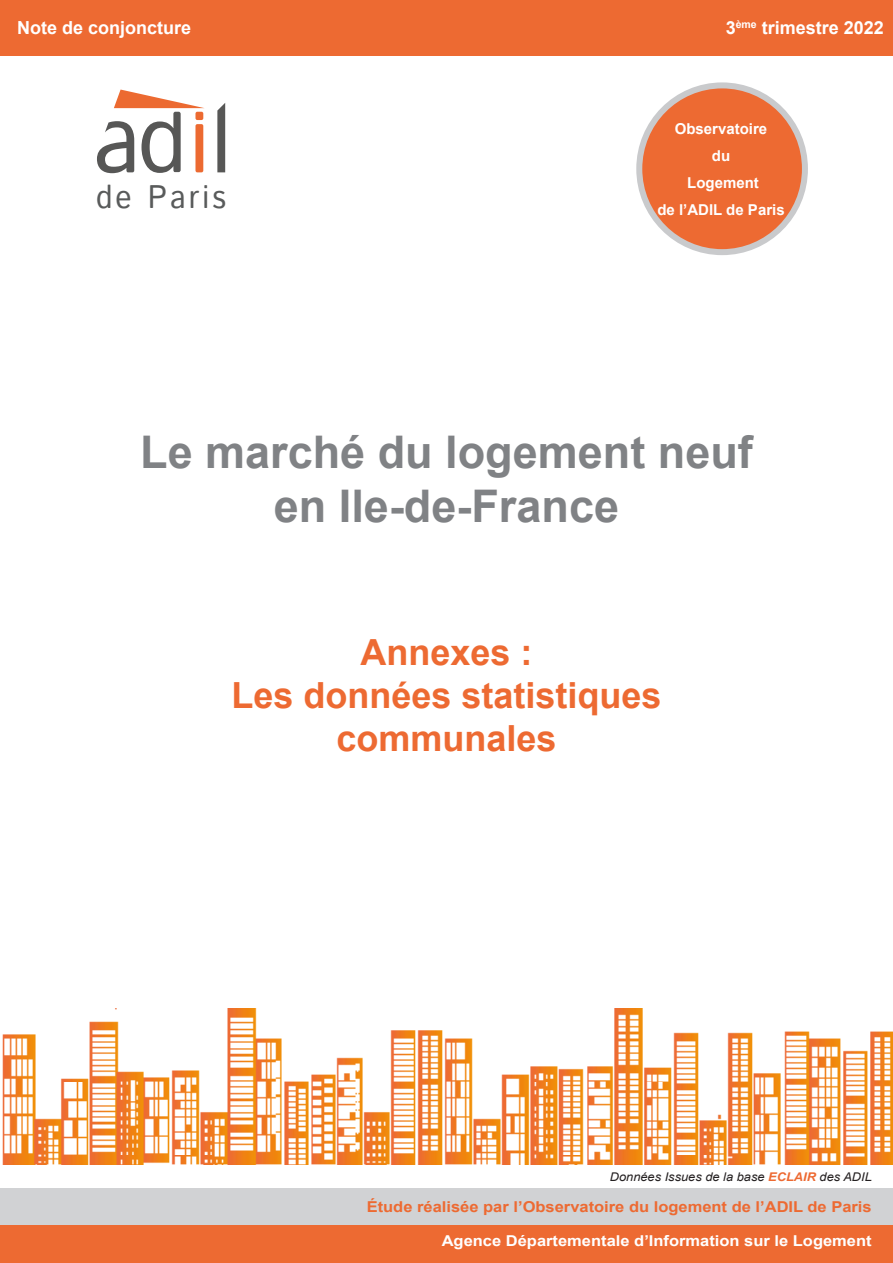
<style>
.page{position:relative;width:893px;height:1263px;background:#fff}
.page>*{position:absolute;margin:0;border:0;box-sizing:border-box;transform-origin:0 0}
.t1{font:700 45px/54px "Arial";color:#808285;text-align:center}
.t2{font:700 36px/43.2px "Arial";color:#ed6a32;text-align:center}
.t3{font:32.55px "Istok";letter-spacing:.1em;color:#595b5b;scale:.93 1}
.titre{font:700 18px "Arial";color:#fff}
.t4{font:700 15px "Arial";color:#ed6a32;scale:1.1 1}
.t5{font:700 15px "Arial";color:#fff;scale:1.1 1}
.t6{font:700 15px "Arial";color:#fff}
.t7{font:italic 12px "Arial";color:#231f20;scale:1.07 1}
.s1{font-weight:700;color:#ed6a32}
</style>
<div class="page">
<div style="left:0;top:0;width:893px;height:55px;background:#ed6a32"></div>
<div style="left:0;top:1222px;width:893px;height:41px;background:#ed6a32"></div>
<div style="left:639px;top:85px;width:166px;height:167px;background:#ed6a32;border-radius:50%"></div>
<div style="left:636px;top:82px;width:172px;height:173px;border:6px solid #c9cacc;border-radius:50%"></div>
<svg style="left:97px;top:90px;width:107px;height:83px"></svg>
<svg style="left:217px;top:103px;width:8px;height:69px"></svg>
<img style="left:2px;top:1009px;width:891px;height:155px">
<div style="left:0;top:1188px;width:893px;height:37px;background:#d1d2d4"></div>
<p class="titre" style="left:17px;top:15px;width:176px">Note de conjoncture</p>
<p class="titre" style="left:726px;top:15px;width:160px">3<sup>ème</sup> trimestre 2022</p>
<p class="t3" style="left:96px;top:176px;width:141px">de Paris</p>
<p class="t6" style="left:675px;top:118px;width:94px">Observatoire</p>
<p class="t6" style="left:712px;top:145px;width:20px">du</p>
<p class="t6" style="left:687px;top:172px;width:73px">Logement</p>
<p class="t6" style="left:657px;top:199px;width:129px">de l’ADIL de Paris</p>
<p class="t1" style="left:140px;top:425px;width:614px">Le marché du logement neuf en Ile-de-France</p>
<p class="t2" style="left:231px;top:631px;width:432px">Annexes :<br>Les données statistiques communales</p>
<p class="t7" style="left:610px;top:1169px;width:247px">Données Issues de la base <span class="s1">ECLAIR</span> des ADIL</p>
<p class="t4" style="left:367px;top:1196px;width:461px">Étude réalisée par l’Observatoire du logement de l’ADIL de Paris</p>
<p class="t5" style="left:442px;top:1230px;width:392px">Agence Départementale d’Information sur le Logement</p>
</div>
